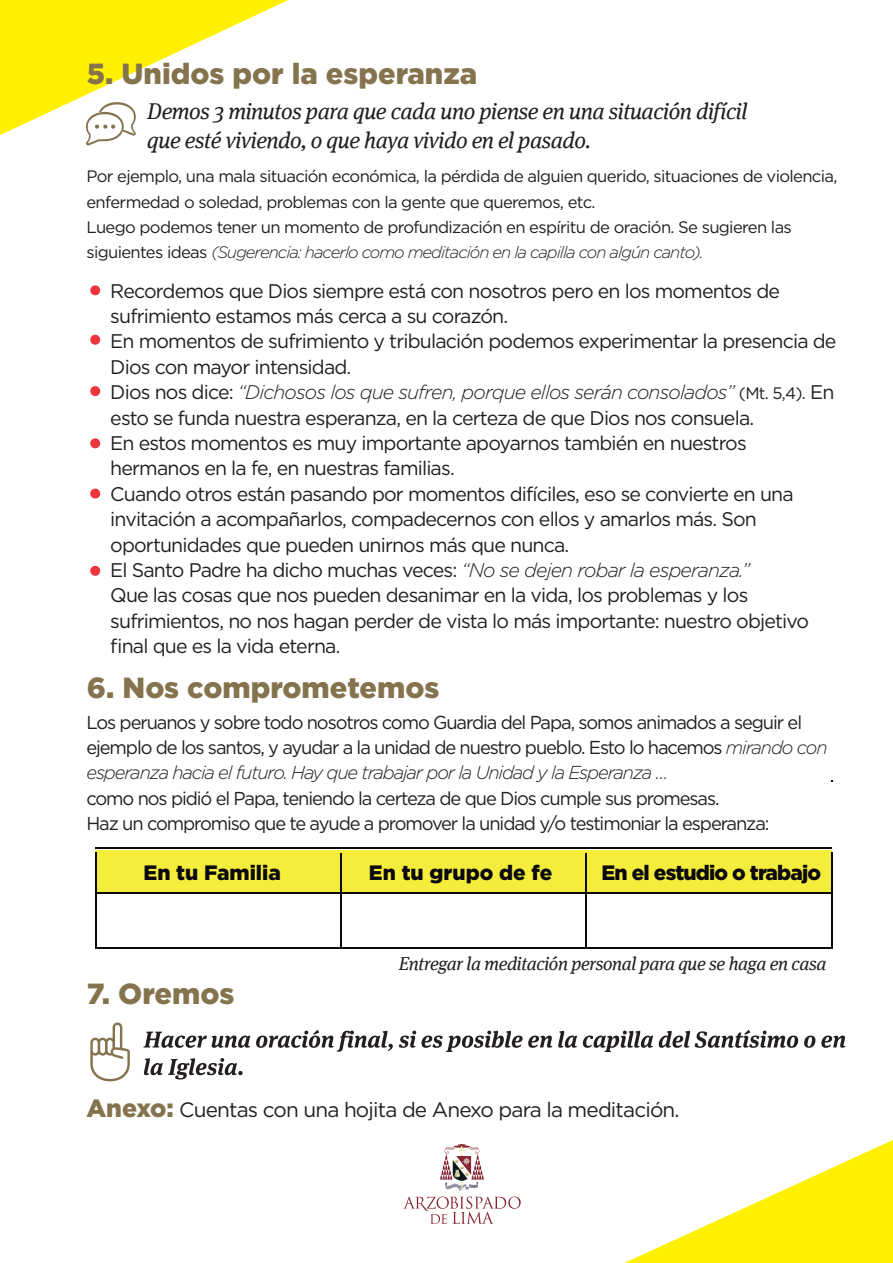
<style>
.page{position:relative;width:893px;height:1263px;background:#fff}
.page>*{position:absolute;margin:0;border:0;box-sizing:border-box;transform-origin:0 0}
.t1{font:900 29.1px "Gotham";color:#85734d}
.t2{font:italic 22.8px/29.5px "Meta Serif";letter-spacing:-.02em;color:#231f20}
.t3{font:20.7px "Gotham";letter-spacing:-.04em;color:#231f20}
.t4{font:900 20.7px "Gotham";color:#0b090c}
.t5{font:900 20.7px "Gotham";letter-spacing:-.04em;color:#0b090c}
.t6{font:19.8px/25.3px "Gotham";letter-spacing:-.045em;color:#231f20}
.t7{font:18.75px/25.3px "Gotham";letter-spacing:-.06em;color:#231f20}
.t8{font:italic 18.75px "Meta Serif";letter-spacing:-.02em;color:#231f20}
.t9{font:16.65px/25.3px "Gotham";letter-spacing:-.04em;color:#231f20}
.s1{font-weight:300;font-style:italic}
.s2{font-size:16.65px}
.s3{font-weight:900;font-size:24.9px;color:#85734d}
</style>
<div class="page">
<svg style="left:624px;top:1140px;width:269px;height:123px"></svg>
<svg style="left:403px;top:1144px;width:118px;height:80px"></svg>
<svg style="left:143px;top:1030px;width:250px;height:22px"></svg>
<svg style="left:399px;top:1030px;width:153px;height:22px"></svg>
<svg style="left:558px;top:1031px;width:19px;height:17px"></svg>
<svg style="left:583px;top:1030px;width:70px;height:22px"></svg>
<svg style="left:659px;top:1030px;width:139px;height:18px"></svg>
<svg style="left:804px;top:1035px;width:11px;height:13px"></svg>
<svg style="left:821px;top:1035px;width:24px;height:13px"></svg>
<svg style="left:144px;top:1058px;width:99px;height:21px"></svg>
<svg style="left:90px;top:1022px;width:40px;height:59px"></svg>
<div style="left:95px;top:850px;width:737px;height:41px;background:#f4ed3b"></div>
<hr style="left:97px;top:848px;width:243px;height:1px;background:#0c090d">
<hr style="left:341px;top:848px;width:244px;height:1px;background:#0c090d">
<hr style="left:587px;top:848px;width:244px;height:1px;background:#0c090d">
<svg style="left:95px;top:848px;width:2px;height:13px"></svg>
<svg style="left:585px;top:848px;width:2px;height:13px"></svg>
<svg style="left:831px;top:852px;width:2px;height:9px"></svg>
<hr style="left:95px;top:861px;width:2px;height:31px;background:#0c090d">
<hr style="left:340px;top:861px;width:1px;height:31px;background:#0c090d">
<hr style="left:585px;top:861px;width:2px;height:31px;background:#0c090d">
<hr style="left:831px;top:861px;width:2px;height:31px;background:#0c090d">
<svg style="left:95px;top:892px;width:2px;height:9px"></svg>
<hr style="left:97px;top:892px;width:243px;height:1px;background:#0c090d">
<hr style="left:341px;top:892px;width:244px;height:1px;background:#0c090d">
<svg style="left:585px;top:892px;width:2px;height:9px"></svg>
<hr style="left:587px;top:892px;width:244px;height:1px;background:#0c090d">
<svg style="left:831px;top:892px;width:2px;height:9px"></svg>
<hr style="left:95px;top:901px;width:2px;height:46px;background:#0c090d">
<hr style="left:97px;top:947px;width:243px;height:1px;background:#0c090d">
<hr style="left:340px;top:901px;width:1px;height:46px;background:#0c090d">
<hr style="left:341px;top:947px;width:244px;height:1px;background:#0c090d">
<hr style="left:585px;top:901px;width:2px;height:46px;background:#0c090d">
<hr style="left:587px;top:947px;width:244px;height:1px;background:#0c090d">
<hr style="left:831px;top:901px;width:2px;height:46px;background:#0c090d">
<svg style="left:0;top:0;width:288px;height:146px"></svg>
<svg style="left:90px;top:285px;width:10px;height:10px"></svg>
<svg style="left:90px;top:335px;width:10px;height:10px"></svg>
<svg style="left:90px;top:386px;width:10px;height:10px"></svg>
<svg style="left:90px;top:438px;width:10px;height:10px"></svg>
<svg style="left:90px;top:489px;width:10px;height:9px"></svg>
<svg style="left:90px;top:566px;width:10px;height:10px"></svg>
<h1 class="t1" style="left:87px;top:54px;width:392px">5. Unidos por la esperanza</h1>
<p class="t2" style="left:147px;top:96px;width:601px">Demos 3 minutos para que cada uno piense en una situación difícil que esté viviendo, o que haya vivido en el pasado.</p>
<p class="t9" style="left:86px;top:163px;width:753px">Por ejemplo, una mala situación económica, la pérdida de alguien querido, situaciones de violencia, enfermedad o soledad, problemas con la gente que queremos, etc.<br>Luego podemos tener un momento de profundización en espíritu de oración. Se sugieren las siguientes ideas <span class="s1">(Sugerencia: hacerlo como meditación en la capilla con algún canto).</span></p>
<p class="t6" style="left:110px;top:277px;width:728px">Recordemos que Dios siempre está con nosotros pero en los momentos de sufrimiento estamos más cerca a su corazón.<br>En momentos de sufrimiento y tribulación podemos experimentar la presencia de Dios con mayor intensidad.<br>Dios nos dice: <span class="s1">“Dichosos los que sufren, porque ellos serán consolados”</span> <span class="s2">(Mt. 5,4).</span> En esto se funda nuestra esperanza, en la certeza de que Dios nos consuela.<br>En estos momentos es muy importante apoyarnos también en nuestros hermanos en la fe, en nuestras familias.<br>Cuando otros están pasando por momentos difíciles, eso se convierte en una invitación a acompañarlos, compadecernos con ellos y amarlos más. Son oportunidades que pueden unirnos más que nunca.<br>El Santo Padre ha dicho muchas veces: <span class="s1">“No se dejen robar la esperanza.”<br></span>Que las cosas que nos pueden desanimar en la vida, los problemas y los sufrimientos, no nos hagan perder de vista lo más importante: nuestro objetivo final que es la vida eterna.</p>
<h1 class="t1" style="left:87px;top:668px;width:354px">6. Nos comprometemos</h1>
<p class="t7" style="left:86px;top:709px;width:743px">Los peruanos y sobre todo nosotros como Guardia del Papa, somos animados a seguir el ejemplo de los santos, y ayudar a la unidad de nuestro pueblo. Esto lo hacemos <span class="s1">mirando con esperanza hacia el futuro. Hay que trabajar por la Unidad y la Esperanza …</span></p>
<p class="t7" style="left:86px;top:785px;width:685px">como nos pidió el Papa, teniendo la certeza de que Dios cumple sus promesas.<br>Haz un compromiso que te ayude a promover la unidad y/o testimoniar la esperanza:</p>
<p class="t4" style="left:144px;top:858px;width:139px">En tu Familia</p>
<p class="t4" style="left:369px;top:858px;width:185px">En tu grupo de fe</p>
<p class="t5" style="left:602px;top:858px;width:221px">En el estudio o trabajo</p>
<h1 class="t1" style="left:87px;top:974px;width:149px">7. Oremos</h1>
<p class="t8" style="left:399px;top:953px;width:429px">Entregar la meditación personal para que se haga en casa</p>
<p class="t3" style="left:86px;top:1096px;width:595px"><span class="s3">Anexo:</span> Cuentas con una hojita de Anexo para la meditación.</p>
</div>
